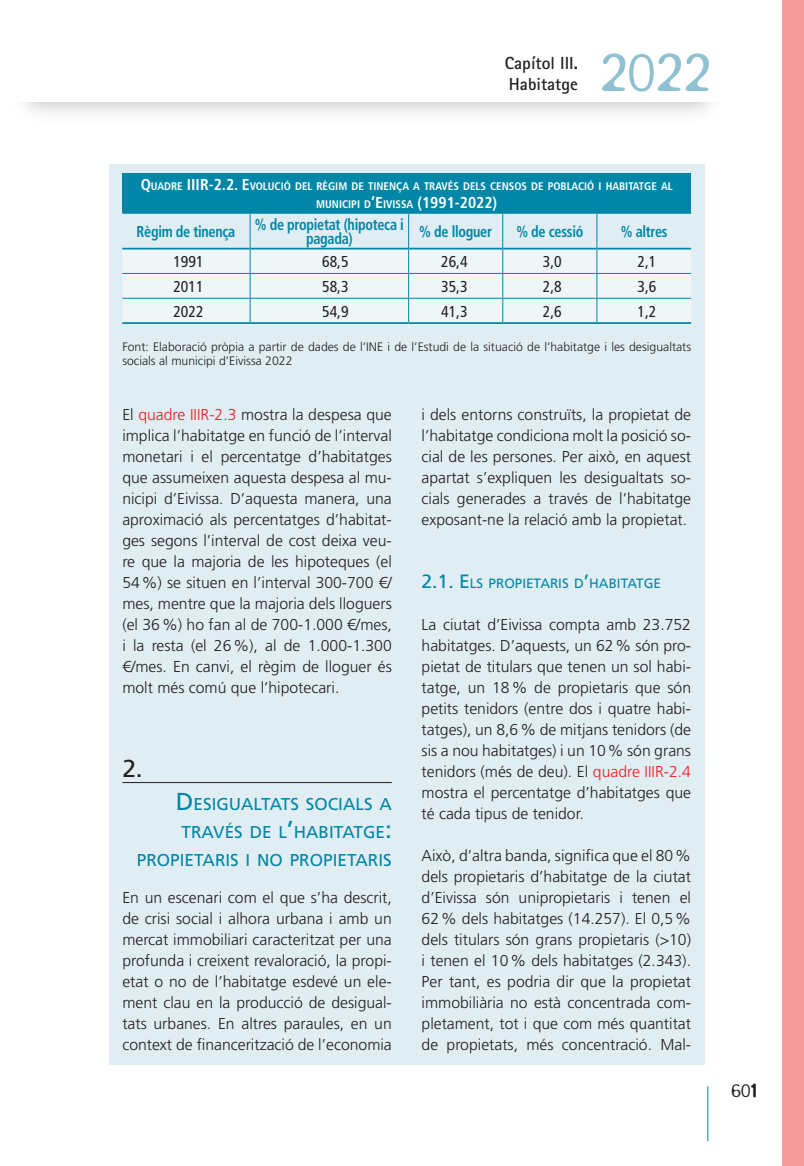
<style>
.page{position:relative;width:804px;height:1166px;background:#fff}
.page>*{position:absolute;margin:0;border:0;box-sizing:border-box;transform-origin:0 0}
.t1{font:300 61.07px "Blur";color:#90c1d3}
.t2{font:24.5px "Frutiger LT Std";color:#231f20}
.t3{font:300 21px "Blur";color:#231f20}
.t4{font:700 17.5px/21px "Rotis Sans Serif";color:#231f20}
.t5{font:17.15px/28px "Frutiger LT Std";color:#0086a6;text-align:right}
.t6{font:300 15.75px/21px "Frutiger LT Std";color:#231f20;text-align:justify}
.t7{font:700 condensed 15.75px/14px "Frutiger LT Std";letter-spacing:-.02em;color:#0086a6;scale:.9 1}
.t8{font:condensed 15.75px "Frutiger LT Std";color:#231f20}
.t9{font:13.47px "Frutiger LT Std";color:#0086a6}
.t10{font:300 12.25px/14px "Frutiger LT Std";color:#231f20}
.t11{font:700 condensed 11.03px/17.5px "Frutiger LT Std";color:#fff;text-align:center}
.s1{font-size:15.75px}
.s2{color:#ee1d23}
.s3{font-size:24.5px}
.s4{font-size:19.25px}
</style>
<div class="page">
<hr style="left:707px;top:1086px;width:1px;height:55px;background:#0086a6">
<div style="left:782px;top:0;width:22px;height:1166px;background:#f69c9c"></div>
<div style="left:109px;top:164px;width:595px;height:900px;background:#e0edf3"></div>
<hr style="left:122px;top:782px;width:270px;height:1px;background:#231f20">
<div style="left:122px;top:174px;width:569px;height:39px;background:#0086a6"></div>
<div style="left:122px;top:249px;width:569px;height:73px;background:#eff6f8"></div>
<hr style="left:122px;top:212px;width:128px;height:2px;background:#0086a6">
<hr style="left:250px;top:212px;width:158px;height:2px;background:#0086a6">
<hr style="left:408px;top:212px;width:95px;height:2px;background:#0086a6">
<hr style="left:503px;top:212px;width:94px;height:2px;background:#0086a6">
<hr style="left:597px;top:212px;width:94px;height:2px;background:#0086a6">
<hr style="left:122px;top:248px;width:128px;height:1px;background:#0086a6">
<hr style="left:250px;top:248px;width:158px;height:1px;background:#0086a6">
<hr style="left:409px;top:248px;width:93px;height:1px;background:#0086a6">
<hr style="left:503px;top:248px;width:93px;height:1px;background:#0086a6">
<hr style="left:597px;top:248px;width:94px;height:1px;background:#0086a6">
<hr style="left:122px;top:322px;width:128px;height:2px;background:#0086a6">
<hr style="left:250px;top:322px;width:158px;height:2px;background:#0086a6">
<hr style="left:408px;top:322px;width:95px;height:2px;background:#0086a6">
<hr style="left:503px;top:322px;width:94px;height:2px;background:#0086a6">
<hr style="left:597px;top:322px;width:94px;height:2px;background:#0086a6">
<hr style="left:122px;top:273px;width:128px;height:1px;background:#0086a6">
<hr style="left:250px;top:273px;width:158px;height:1px;background:#0086a6">
<hr style="left:408px;top:273px;width:95px;height:1px;background:#0086a6">
<hr style="left:503px;top:273px;width:94px;height:1px;background:#0086a6">
<hr style="left:597px;top:273px;width:94px;height:1px;background:#0086a6">
<hr style="left:122px;top:298px;width:128px;height:1px;background:#0086a6">
<hr style="left:250px;top:298px;width:158px;height:1px;background:#0086a6">
<hr style="left:408px;top:298px;width:95px;height:1px;background:#0086a6">
<hr style="left:503px;top:298px;width:94px;height:1px;background:#0086a6">
<hr style="left:597px;top:298px;width:94px;height:1px;background:#0086a6">
<hr style="left:250px;top:214px;width:1px;height:35px;background:#0086a6">
<hr style="left:408px;top:214px;width:1px;height:35px;background:#0086a6">
<hr style="left:502px;top:214px;width:1px;height:35px;background:#0086a6">
<hr style="left:596px;top:214px;width:1px;height:35px;background:#0086a6">
<svg style="left:250px;top:249px;width:1px;height:73px"></svg>
<svg style="left:408px;top:249px;width:1px;height:73px"></svg>
<svg style="left:502px;top:249px;width:1px;height:73px"></svg>
<svg style="left:596px;top:249px;width:1px;height:73px"></svg>
<p class="t4" style="left:505px;top:52px;width:75px">Capítol III.<br>Habitatge</p>
<h1 class="t1" style="left:599px;top:38px;width:113px">2022</h1>
<p class="t11" style="left:141px;top:178px;width:533px"><span class="s1">Q</span>UADRE <span class="s1">IIIR-2.2. E</span>VOLUCIÓ DEL RÈGIM DE TINENÇA A TRAVÉS DELS CENSOS DE POBLACIÓ I HABITATGE AL<br>MUNICIPI D<span class="s1">’E</span>IVISSA <span class="s1">(1991-2022)</span></p>
<p class="t7" style="left:306px;top:217px;width:110px;text-indent:-169px">Règim de tinença % de propietat (hipoteca i pagada)</p>
<p class="t7" style="left:419px;top:224px;width:82px">% de lloguer</p>
<p class="t7" style="left:516px;top:224px;width:76px">% de cessió</p>
<p class="t7" style="left:620px;top:224px;width:54px">% altres</p>
<p class="t8" style="left:173px;top:252px;width:32px">1991</p>
<p class="t8" style="left:322px;top:252px;width:28px">68,5</p>
<p class="t8" style="left:441px;top:252px;width:28px">26,4</p>
<p class="t8" style="left:543px;top:252px;width:20px">3,0</p>
<p class="t8" style="left:637px;top:252px;width:20px">2,1</p>
<p class="t8" style="left:173px;top:277px;width:32px">2011</p>
<p class="t8" style="left:322px;top:277px;width:28px">58,3</p>
<p class="t8" style="left:441px;top:277px;width:28px">35,3</p>
<p class="t8" style="left:543px;top:277px;width:20px">2,8</p>
<p class="t8" style="left:637px;top:277px;width:20px">3,6</p>
<p class="t8" style="left:173px;top:302px;width:32px">2022</p>
<p class="t8" style="left:322px;top:302px;width:28px">54,9</p>
<p class="t8" style="left:441px;top:302px;width:28px">41,3</p>
<p class="t8" style="left:543px;top:302px;width:20px">2,6</p>
<p class="t8" style="left:637px;top:302px;width:20px">1,2</p>
<p class="t10" style="left:122px;top:340px;width:570px">Font: Elaboració pròpia a partir de dades de l’INE i de l’Estudi de la situació de l’habitatge i les desigualtats socials al municipi d’Eivissa 2022</p>
<p class="t6" style="left:122px;top:404px;width:271px">El <span class="s2">quadre IIIR-2.3</span> mostra la despesa que implica l’habitatge en funció de l’interval monetari i el percentatge d’habitatges que assumeixen aquesta despesa al mu&shy;nicipi d’Eivissa. D’aquesta manera, una aproximació als percentatges d’habitat&shy;ges segons l’interval de cost deixa veu&shy;re que la majoria de les hipoteques (el 54%) se situen en l’interval 300-700 €/ mes, mentre que la majoria dels lloguers (el 36%) ho fan al de 700-1.000 €/mes, i la resta (el 26%), al de 1.000-1.300 €/mes. En canvi, el règim de lloguer és molt més comú que l’hipotecari.</p>
<h2 class="t2" style="left:122px;top:754px;width:22px">2.</h2>
<p class="t5" style="left:137px;top:790px;width:256px"><span class="s3">D</span> ESI GUALTATS SOCIALS A<br>TRAVÉS DE L<span class="s3">’</span>HABITATGE<span class="s3">:<br></span>PROPI ETARIS I NO PROPI ETARIS</p>
<p class="t6" style="left:122px;top:887px;width:271px">En un escenari com el que s’ha descrit, de crisi social i alhora urbana i amb un mercat immobiliari caracteritzat per una profunda i creixent revaloració, la propi&shy;etat o no de l’habitatge esdevé un ele&shy;ment clau en la producció de desigual&shy;tats urbanes. En altres paraules, en un context de financerització de l’economia</p>
<p class="t6" style="left:421px;top:404px;width:271px">i dels entorns construïts, la propietat de l’habitatge condiciona molt la posició so&shy;cial de les persones. Per això, en aquest apartat s’expliquen les desigualtats so&shy;cials generades a través de l’habitatge exposant-ne la relació amb la propietat.</p>
<p class="t9" style="left:421px;top:575px;width:241px"><span class="s4">2.1. E</span> LS PROPI ETARIS D<span class="s4">’</span>HABITATGE</p>
<p class="t6" style="left:421px;top:614px;width:271px">La ciutat d’Eivissa compta amb 23.752 habitatges. D’aquests, un 62% són pro&shy;pietat de titulars que tenen un sol habi&shy;tatge, un 18% de propietaris que són petits tenidors (entre dos i quatre habi&shy;tatges), un 8,6% de mitjans tenidors (de sis a nou habitatges) i un 10% són grans tenidors (més de deu). El <span class="s2">quadre IIIR-2.4 </span>mostra el percentatge d’habitatges que té cada tipus de tenidor.</p>
<p class="t6" style="left:421px;top:845px;width:271px">Això, d’altra banda, significa que el 80% dels propietaris d’habitatge de la ciutat d’Eivissa són unipropietaris i tenen el 62% dels habitatges (14.257). El 0,5% dels titulars són grans propietaris (&gt;10) i tenen el 10% dels habitatges (2.343).<br>Per tant, es podria dir que la propietat immobiliària no està concentrada com&shy;pletament, tot i que com més quantitat de propietats, més concentració. Mal-</p>
<h3 class="t3" style="left:731px;top:1079px;width:27px">601</h3>
</div>
